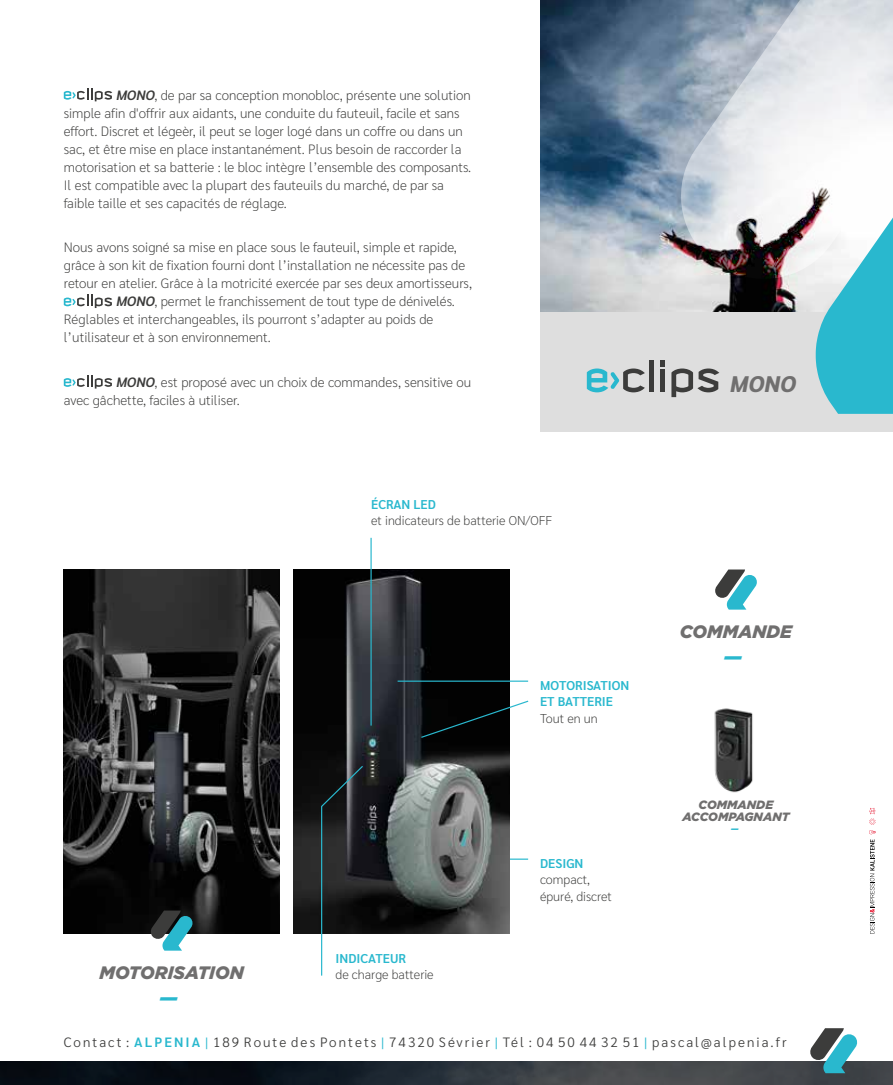
<style>
.page{position:relative;width:893px;height:1085px;background:#fff}
.page>*{position:absolute;margin:0;border:0;box-sizing:border-box;transform-origin:0 0}
.t1{font:italic 900 28.35px "Gotham HTF";color:#29b8ce}
.t2{font:italic 800 22.5px "Sarabun";color:#706f6f}
.t3{font:italic 900 18px "Gotham HTF";color:#706f6f}
.t4{font:200 13.5px/18px "Sarabun";color:#3c3c3b}
.t5{font:300 13.5px "Sarabun";letter-spacing:.15em;color:#3c3c3b}
.t6{font:200 12.75px/16.5px "Sarabun";color:#3c3c3b}
.t7{font:600 12.75px/16.5px "Sarabun";color:#29b8ce}
.t8{font:italic 900 12px/12px "Gotham HTF";color:#706f6f;text-align:center}
.t9{font:italic 900 12px "Gotham HTF";color:#29b8ce}
.s1{font-weight:600;font-style:italic}
.s2{font-weight:600;color:#29b8ce}
.s3{color:#29b8ce}
</style>
<div class="page">
<svg style="left:0;top:1061px;width:893px;height:23px;background:#262c32"></svg>
<svg style="left:809px;top:1028px;width:49px;height:44px"></svg>
<svg style="left:64px;top:88px;width:48px;height:13px"></svg>
<svg style="left:64px;top:294px;width:48px;height:14px"></svg>
<svg style="left:64px;top:375px;width:48px;height:13px"></svg>
<hr style="left:485px;top:858px;width:43px;height:1px;background:#29b8ce">
<img style="left:293px;top:569px;width:216px;height:364px">
<img style="left:64px;top:569px;width:216px;height:364px">
<hr style="left:398px;top:680px;width:130px;height:1px;background:#29b8ce">
<svg style="left:320px;top:764px;width:44px;height:212px"></svg>
<hr style="left:370px;top:537px;width:2px;height:188px;background:#29b8ce">
<svg style="left:420px;top:699px;width:109px;height:39px"></svg>
<svg style="left:869px;top:807px;width:7px;height:126px"></svg>
<svg style="left:150px;top:910px;width:43px;height:40px"></svg>
<svg style="left:715px;top:569px;width:42px;height:40px"></svg>
<img style="left:714px;top:708px;width:39px;height:85px">
<img style="left:540px;top:0;width:276px;height:312px">
<div style="left:540px;top:312px;width:353px;height:119px;background:#dedede"></div>
<svg style="left:816px;top:280px;width:77px;height:134px;background:#40bdd0"></svg>
<svg style="left:679px;top:0;width:214px;height:280px"></svg>
<div style="left:649px;top:360px;width:5px;height:32px;background:#3c3c3b"></div>
<div style="left:660px;top:369px;width:5px;height:23px;background:#3c3c3b"></div>
<svg style="left:660px;top:360px;width:5px;height:6px"></svg>
<svg style="left:671px;top:368px;width:48px;height:29px"></svg>
<svg style="left:587px;top:368px;width:58px;height:24px"></svg>
<p class="t4" style="left:64px;top:86px;width:409px;text-indent:52px"><span class="s1">MONO</span>, de par sa conception monobloc, présente une solution simple afin d'offrir aux aidants, une conduite du fauteuil, facile et sans effort. Discret et légeèr, il peut se loger logé dans un coffre ou dans un sac, et être mise en place instantanément. Plus besoin de raccorder la motorisation et sa batterie : le bloc intègre l’ensemble des composants.<br>Il est compatible avec la plupart des fauteuils du marché, de par sa faible taille et ses capacités de réglage.</p>
<p class="t4" style="left:64px;top:238px;width:394px">Nous avons soigné sa mise en place sous le fauteuil, simple et rapide,</p>
<p class="t4" style="left:64px;top:256px;width:403px">grâce à son kit de fixation fourni dont l’installation ne nécessite pas de</p>
<p class="t4" style="left:64px;top:274px;width:410px">retour en atelier. Grâce à la motricité exercée par ses deux amortisseurs,</p>
<p class="t4" style="left:116px;top:292px;width:341px"><span class="s1">MONO</span>, permet le franchissement de tout type de dénivelés.</p>
<p class="t4" style="left:64px;top:310px;width:371px">Réglables et interchangeables, ils pourront s’adapter au poids de</p>
<p class="t4" style="left:64px;top:328px;width:209px">l’utilisateur et à son environnement.</p>
<p class="t4" style="left:64px;top:373px;width:409px;text-indent:52px"><span class="s1">MONO</span>, est proposé avec un choix de commandes, sensitive ou avec gâchette, faciles à utiliser.</p>
<p class="t7" style="left:371px;top:496px;width:66px">ÉCRAN LED</p>
<p class="t6" style="left:371px;top:512px;width:183px">et indicateurs de batterie ON/OFF</p>
<p class="t7" style="left:540px;top:677px;width:91px">MOTORISATION<br>ET BATTERIE</p>
<p class="t6" style="left:540px;top:710px;width:59px">Tout en un</p>
<h3 class="t3" style="left:99px;top:962px;width:146px">MOTORISATION</h3>
<h1 class="t1" style="left:163px;top:969px;width:18px">_</h1>
<p class="t7" style="left:335px;top:950px;width:72px">INDICATEUR</p>
<p class="t6" style="left:335px;top:966px;width:100px">de charge batterie</p>
<p class="t7" style="left:540px;top:854px;width:45px">DESIGN</p>
<p class="t6" style="left:540px;top:871px;width:73px">compact, épuré, discret</p>
<h2 class="t2" style="left:729px;top:371px;width:75px">MONO</h2>
<h3 class="t3" style="left:680px;top:621px;width:114px">COMMANDE</h3>
<h1 class="t1" style="left:727px;top:628px;width:18px">_</h1>
<p class="t8" style="left:683px;top:798px;width:108px">COMMANDE<br>ACCOMPAGNANT</p>
<p class="t9" style="left:732px;top:816px;width:9px">_</p>
<p class="t5" style="left:64px;top:1033px;width:724px">Contact : <span class="s2">ALPENIA</span> <span class="s3">|</span> 189 Route des Pontets <span class="s3">|</span> 74320 Sévrier <span class="s3">|</span> Tél : 04 50 44 32 51 <span class="s3">|</span> pascal@alpenia.fr</p>
</div>
